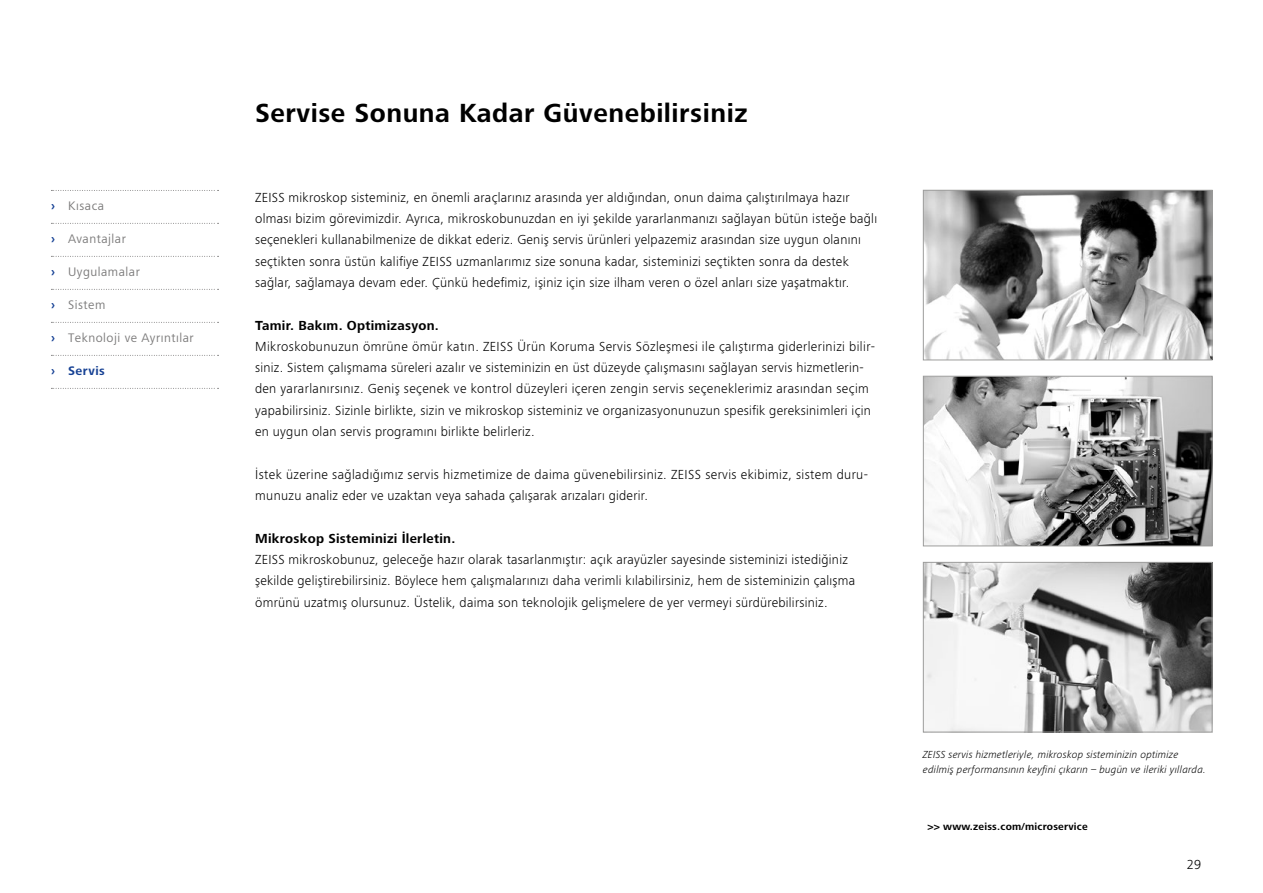
<style>
.page{position:relative;width:1263px;height:893px;background:#fff}
.page>*{position:absolute;margin:0;border:0;box-sizing:border-box;transform-origin:0 0}
.t1{font:700 27px "ZEISS Frutiger Next W1 G";letter-spacing:.02em;color:#000}
.t2{font:300 13.5px/21.3px "ZEISS Frutiger Next W1 G";letter-spacing:.02em;color:#000}
.t3{font:700 13.5px "ZEISS Frutiger Next W1 G";letter-spacing:.02em;color:#000}
.t4{font:12.75px "ZEISS Frutiger Next W1 G";letter-spacing:.04em;color:#7c7b7b}
.t5{font:700 12.75px "ZEISS Frutiger Next W1 G";letter-spacing:.04em;color:#164194}
.t6{font:italic 300 10.5px/15px "ZEISS Frutiger Next W1 G";letter-spacing:.02em;color:#000}
.t7{font:700 10.5px "ZEISS Frutiger Next W1 G";letter-spacing:.02em;color:#000}
.s1{font-weight:700;color:#164194}
</style>
<div class="page">
<img style="left:925px;top:378px;width:285px;height:166px">
<div style="left:923px;top:376px;width:289px;height:170px;border:1px solid #9d9d9c"></div>
<img style="left:925px;top:192px;width:285px;height:166px">
<div style="left:923px;top:190px;width:289px;height:170px;border:1px solid #9d9d9c"></div>
<img style="left:925px;top:564px;width:285px;height:166px">
<div style="left:923px;top:562px;width:289px;height:170px;border:1px solid #9d9d9c"></div>
<svg style="left:51px;top:190px;width:168px;height:1px"></svg>
<svg style="left:51px;top:223px;width:168px;height:1px"></svg>
<svg style="left:51px;top:256px;width:168px;height:1px"></svg>
<svg style="left:51px;top:289px;width:168px;height:1px"></svg>
<svg style="left:51px;top:322px;width:168px;height:1px"></svg>
<svg style="left:51px;top:355px;width:168px;height:1px"></svg>
<svg style="left:51px;top:388px;width:168px;height:1px"></svg>
<p class="t4" style="left:51px;top:197px;width:55px"><span class="s1">›</span> Kısaca</p>
<p class="t4" style="left:51px;top:230px;width:76px"><span class="s1">›</span> Avantajlar</p>
<p class="t4" style="left:51px;top:263px;width:90px"><span class="s1">›</span> Uygulamalar</p>
<p class="t4" style="left:51px;top:296px;width:56px"><span class="s1">›</span> Sistem</p>
<p class="t4" style="left:51px;top:329px;width:144px"><span class="s1">›</span> Teknoloji ve Ayrıntılar</p>
<p class="t5" style="left:51px;top:362px;width:55px">› Servis</p>
<h1 class="t1" style="left:255px;top:93px;width:494px">Servise Sonuna Kadar Güvenebilirsiniz</h1>
<p class="t2" style="left:255px;top:186px;width:623px">ZEISS mikroskop sisteminiz, en önemli araçlarınız arasında yer aldığından, onun daima çalıştırılmaya hazır olması bizim görevimizdir. Ayrıca, mikroskobunuzdan en iyi şekilde yararlanmanızı sağlayan bütün isteğe bağlı seçenekleri kullanabilmenize de dikkat ederiz. Geniş servis ürünleri yelpazemiz arasından size uygun olanını seçtikten sonra üstün kalifiye ZEISS uzmanlarımız size sonuna kadar, sisteminizi seçtikten sonra da destek sağlar, sağlamaya devam eder. Çünkü hedefimiz, işiniz için size ilham veren o özel anları size yaşatmaktır.</p>
<p class="t3" style="left:255px;top:315px;width:185px">Tamir. Bakım. Optimizasyon.</p>
<p class="t2" style="left:255px;top:335px;width:622px">Mikroskobunuzun ömrüne ömür katın. ZEISS Ürün Koruma Servis Sözleşmesi ile çalıştırma giderlerinizi bilir&shy;siniz. Sistem çalışmama süreleri azalır ve sisteminizin en üst düzeyde çalışmasını sağlayan servis hizmetlerin&shy;den yararlanırsınız. Geniş seçenek ve kontrol düzeyleri içeren zengin servis seçeneklerimiz arasından seçim yapabilirsiniz. Sizinle birlikte, sizin ve mikroskop sisteminiz ve organizasyonunuzun spesifik gereksinimleri için en uygun olan servis programını birlikte belirleriz.</p>
<p class="t2" style="left:255px;top:463px;width:614px">İstek üzerine sağladığımız servis hizmetimize de daima güvenebilirsiniz. ZEISS servis ekibimiz, sistem duru&shy;munuzu analiz eder ve uzaktan veya sahada çalışarak arızaları giderir.</p>
<p class="t3" style="left:255px;top:528px;width:202px">Mikroskop Sisteminizi İlerletin.</p>
<p class="t2" style="left:255px;top:548px;width:602px">ZEISS mikroskobunuz, geleceğe hazır olarak tasarlanmıştır: açık arayüzler sayesinde sisteminizi istediğiniz şekilde geliştirebilirsiniz. Böylece hem çalışmalarınızı daha verimli kılabilirsiniz, hem de sisteminizin çalışma ömrünü uzatmış olursunuz. Üstelik, daima son teknolojik gelişmelere de yer vermeyi sürdürebilirsiniz.</p>
<p class="t6" style="left:923px;top:747px;width:285px">ZEISS servis hizmetleriyle, mikroskop sisteminizin optimize edilmiş performansının keyfini çıkarın – bugün ve ileriki yıllarda.</p>
<p class="t7" style="left:927px;top:819px;width:162px">&gt;&gt; www.zeiss.com/microservice</p>
<p class="t2" style="left:1187px;top:853px;width:16px">29</p>
</div>
